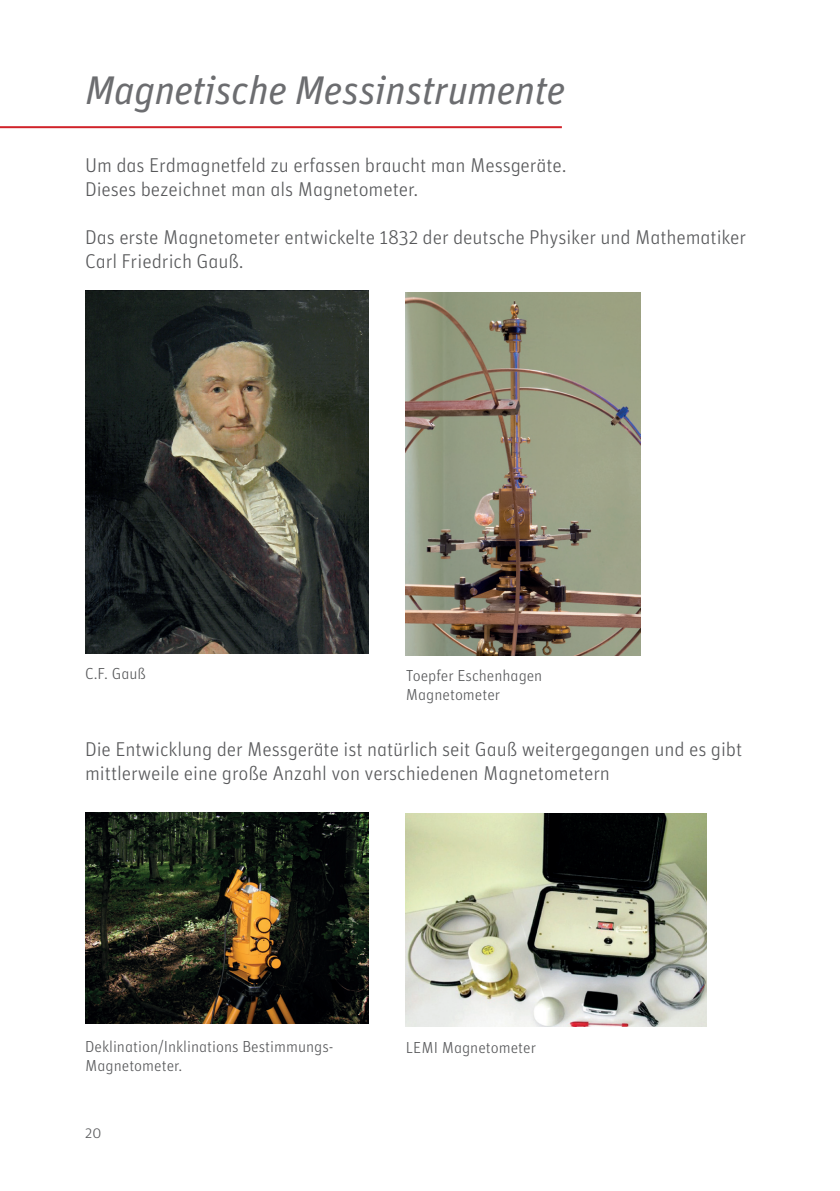
<style>
.page{position:relative;width:840px;height:1191px;background:#fff}
.page>*{position:absolute;margin:0;border:0;box-sizing:border-box;transform-origin:0 0}
.t1{font:40px "Unit Regular Italic TF";letter-spacing:-.01em;color:#6c6d70}
.t2{font:20px/24px "Unit Light Alternate";letter-spacing:-.005em;color:#57585a}
.t3{font:16px/19px "Unit Light Alternate";color:#57585a}
.t4{font:15px "Unit Light Alternate";color:#57585a}
</style>
<div class="page">
<hr style="left:0;top:126px;width:561px;height:2px;background:#d1232a">
<img style="left:85px;top:291px;width:284px;height:362px">
<img style="left:405px;top:292px;width:235px;height:363px">
<img style="left:85px;top:812px;width:284px;height:211px">
<img style="left:405px;top:814px;width:301px;height:212px">
<h1 class="t1" style="left:85px;top:65px;width:481px">Magnetische Messinstrumente</h1>
<p class="t2" style="left:85px;top:153px;width:483px">Um das Erdmagnetfeld zu erfassen braucht man Messgeräte.<br>Dieses bezeichnet man als Magnetometer.</p>
<p class="t2" style="left:85px;top:225px;width:662px">Das erste Magnetometer entwickelte 1832 der deutsche Physiker und Mathematiker<br>Carl Friedrich Gauß.</p>
<p class="t3" style="left:85px;top:664px;width:62px">C.F. Gauß</p>
<p class="t3" style="left:405px;top:665px;width:138px">Toepfer Eschenhagen<br>Magnetometer</p>
<p class="t2" style="left:85px;top:737px;width:658px">Die Entwicklung der Messgeräte ist natürlich seit Gauß weitergegangen und es gibt mittlerweile eine große Anzahl von verschiedenen Magnetometern</p>
<p class="t3" style="left:85px;top:1037px;width:250px">Deklination/Inklinations Bestimmungs-<br>Magnetometer.</p>
<p class="t3" style="left:405px;top:1037px;width:132px">LEMI Magnetometer</p>
<p class="t4" style="left:85px;top:1124px;width:18px">20</p>
</div>
